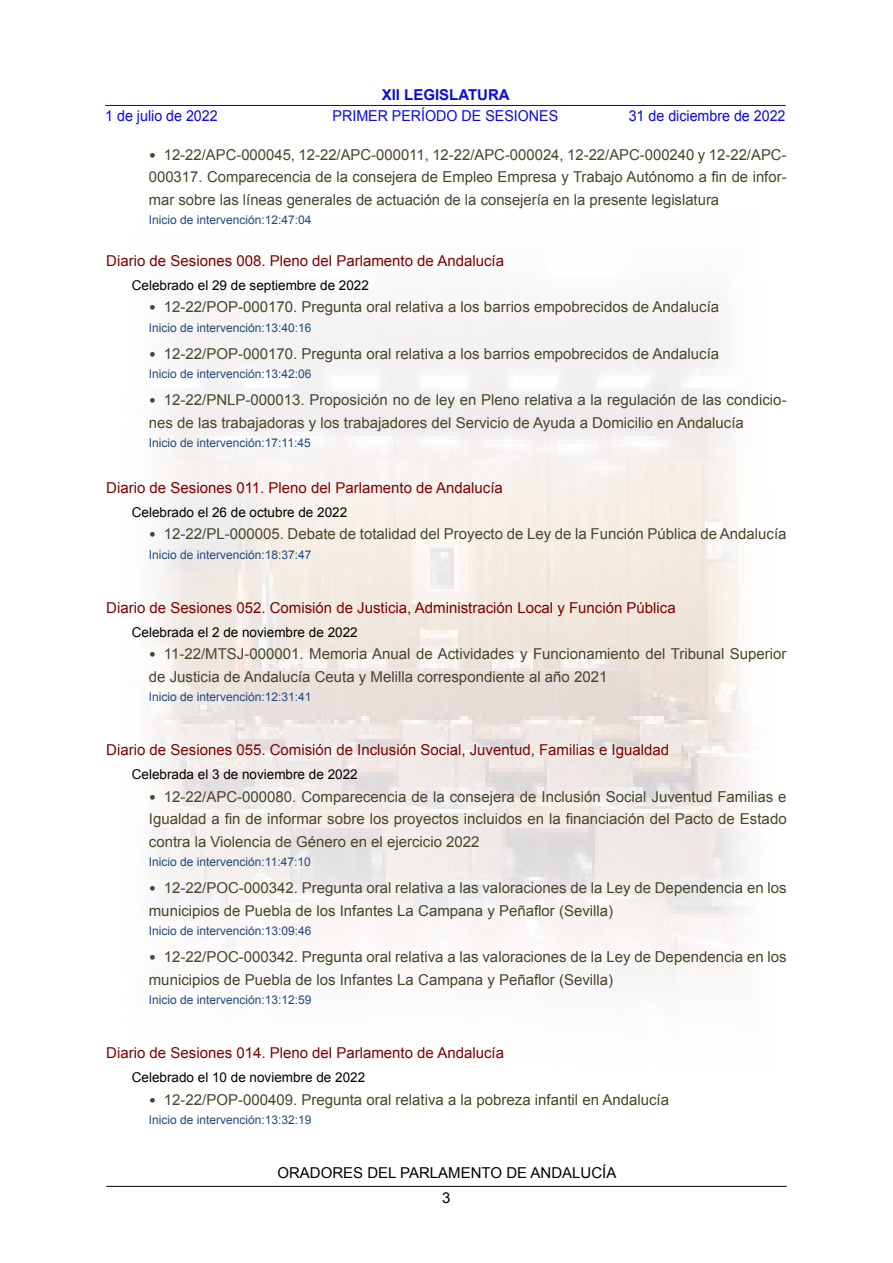
<style>
.page{position:relative;width:893px;height:1263px;background:#fff}
.page>*{position:absolute;margin:0;border:0;box-sizing:border-box;transform-origin:0 0}
.t1{font:15px/22.5px "Arial";color:#4a442a}
.t2{font:15px "Arial";color:#800000}
.t3{font:15px "Arial";color:#0909e9;scale:.95 1}
.t4{font:15px/25.2px "Arial";color:#000;text-align:center}
.t5{font:700 15px "Arial";color:#0909e9}
.t6{font:13.5px "Arial";color:#000}
.t7{font:12px "Arial";color:#1f497d}
.s1{font-family:"Calibri"}
</style>
<div class="page">
<hr style="left:106px;top:1186px;width:681px;height:1px;background:#000">
<hr style="left:105px;top:105px;width:681px;height:1px;background:#0909e9">
<img style="left:152px;top:302px;width:595px;height:673px">
<p class="t5" style="left:382px;top:84px;width:130px">XII LEGISLATURA</p>
<p class="t3" style="left:105px;top:106px;width:120px">1 de julio de 2022</p>
<p class="t3" style="left:333px;top:106px;width:239px">PRIMER PERÍODO DE SESIONES</p>
<p class="t3" style="left:629px;top:106px;width:167px">31 de diciembre de 2022</p>
<p class="t1" style="left:149px;top:143px;width:639px;text-align:justify"><span class="s1">•</span> 12-22/APC-000045, 12-22/APC-000011, 12-22/APC-000024, 12-22/APC-000240 y 12-22/APC-000317. Comparecencia de la consejera de Empleo Empresa y Trabajo Autónomo a fin de infor&shy;mar sobre las líneas generales de actuación de la consejería en la presente legislatura</p>
<p class="t7" style="left:149px;top:212px;width:164px">Inicio de intervención:12:47:04</p>
<p class="t2" style="left:106px;top:250px;width:399px">Diario de Sesiones 008. Pleno del Parlamento de Andalucía</p>
<p class="t6" style="left:132px;top:276px;width:239px">Celebrado el 29 de septiembre de 2022</p>
<p class="t1" style="left:149px;top:296px;width:572px"><span class="s1">•</span> 12-22/POP-000170. Pregunta oral relativa a los barrios empobrecidos de Andalucía</p>
<p class="t7" style="left:149px;top:319px;width:164px">Inicio de intervención:13:40:16</p>
<p class="t1" style="left:149px;top:342px;width:572px"><span class="s1">•</span> 12-22/POP-000170. Pregunta oral relativa a los barrios empobrecidos de Andalucía</p>
<p class="t7" style="left:149px;top:366px;width:164px">Inicio de intervención:13:42:06</p>
<p class="t1" style="left:149px;top:389px;width:639px"><span class="s1">•</span> 12-22/PNLP-000013. Proposición no de ley en Pleno relativa a la regulación de las condicio&shy;nes de las trabajadoras y los trabajadores del Servicio de Ayuda a Domicilio en Andalucía</p>
<p class="t7" style="left:149px;top:435px;width:163px">Inicio de intervención:17:11:45</p>
<p class="t2" style="left:106px;top:477px;width:398px">Diario de Sesiones 011. Pleno del Parlamento de Andalucía</p>
<p class="t6" style="left:132px;top:503px;width:217px">Celebrado el 26 de octubre de 2022</p>
<p class="t1" style="left:149px;top:523px;width:639px"><span class="s1">•</span> 12-22/PL-000005. Debate de totalidad del Proyecto de Ley de la Función Pública de Andalucía</p>
<p class="t7" style="left:149px;top:546px;width:164px">Inicio de intervención:18:37:47</p>
<p class="t2" style="left:106px;top:597px;width:571px">Diario de Sesiones 052. Comisión de Justicia, Administración Local y Función Pública</p>
<p class="t6" style="left:132px;top:623px;width:227px">Celebrada el 2 de noviembre de 2022</p>
<p class="t1" style="left:149px;top:643px;width:639px"><span class="s1">•</span> 11-22/MTSJ-000001. Memoria Anual de Actividades y Funcionamiento del Tribunal Superior de Justicia de Andalucía Ceuta y Melilla correspondiente al año 2021</p>
<p class="t7" style="left:149px;top:689px;width:164px">Inicio de intervención:12:31:41</p>
<p class="t2" style="left:106px;top:740px;width:564px">Diario de Sesiones 055. Comisión de Inclusión Social, Juventud, Familias e Igualdad</p>
<p class="t6" style="left:132px;top:765px;width:227px">Celebrada el 3 de noviembre de 2022</p>
<p class="t1" style="left:149px;top:785px;width:639px;text-align:justify"><span class="s1">•</span> 12-22/APC-000080. Comparecencia de la consejera de Inclusión Social Juventud Familias e Igualdad a fin de informar sobre los proyectos incluidos en la financiación del Pacto de Estado contra la Violencia de Género en el ejercicio 2022</p>
<p class="t7" style="left:149px;top:854px;width:163px">Inicio de intervención:11:47:10</p>
<p class="t1" style="left:149px;top:877px;width:639px"><span class="s1">•</span> 12-22/POC-000342. Pregunta oral relativa a las valoraciones de la Ley de Dependencia en los municipios de Puebla de los Infantes La Campana y Peñaflor (Sevilla)</p>
<p class="t7" style="left:149px;top:923px;width:164px">Inicio de intervención:13:09:46</p>
<p class="t1" style="left:149px;top:946px;width:639px"><span class="s1">•</span> 12-22/POC-000342. Pregunta oral relativa a las valoraciones de la Ley de Dependencia en los municipios de Puebla de los Infantes La Campana y Peñaflor (Sevilla)</p>
<p class="t7" style="left:149px;top:992px;width:164px">Inicio de intervención:13:12:59</p>
<p class="t2" style="left:106px;top:1043px;width:399px">Diario de Sesiones 014. Pleno del Parlamento de Andalucía</p>
<p class="t6" style="left:132px;top:1068px;width:235px">Celebrado el 10 de noviembre de 2022</p>
<p class="t1" style="left:149px;top:1088px;width:522px"><span class="s1">•</span> 12-22/POP-000409. Pregunta oral relativa a la pobreza infantil en Andalucía</p>
<p class="t7" style="left:149px;top:1112px;width:164px">Inicio de intervención:13:32:19</p>
<p class="t4" style="left:277px;top:1160px;width:340px">ORADORES DEL PARLAMENTO DE ANDALUCÍA<br>3</p>
</div>
